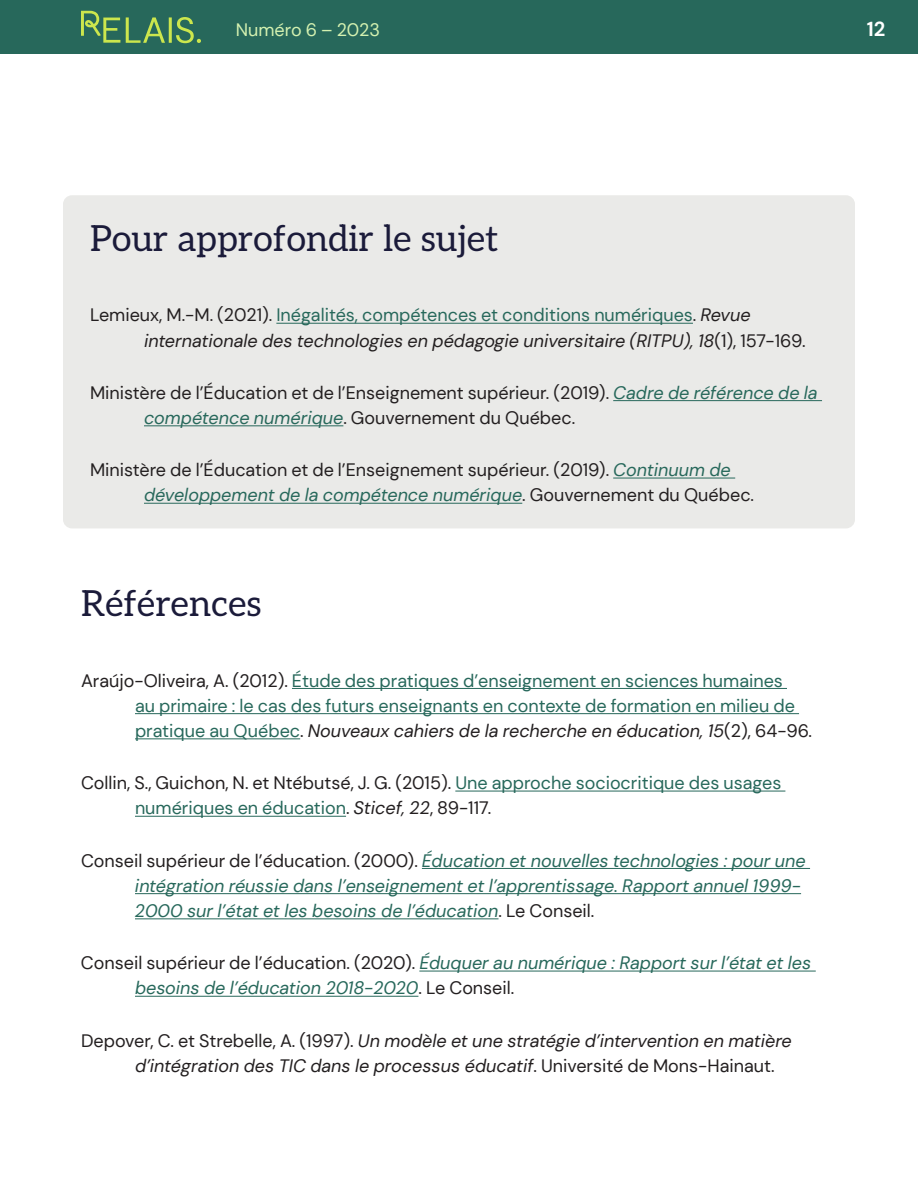
<style>
.page{position:relative;width:918px;height:1188px;background:#fff}
.page>*{position:absolute;margin:0;border:0;box-sizing:border-box;transform-origin:0 0}
.Titre_H2{font:36px "Aleo";color:#1b1b3a}
.t1{font:700 20.25px "DM Sans";color:#fff}
.references_fin_document{font:18px/25.2px "DM Sans";color:#27685b}
.references_fin_document-2{font:italic 18px/25.2px "DM Sans";color:#27685b}
.references_fin_document-3{font:italic 18px/25.2px "DM Sans";color:#231f20}
.references_fin_document-4{font:18px/25.2px "DM Sans";color:#231f20}
.t2{font:18px "DM Sans";color:#d4f1b0}
.s1{font-style:normal}
.s2{font-style:normal;color:#27685b}
.s3{font-style:italic;color:#27685b}
.s4{color:#231f20}
.s5{font-style:italic;color:#231f20}
.s6{font-style:normal;color:#231f20}
</style>
<div class="page">
<div style="left:0;top:0;width:918px;height:54px;background:#27685b"></div>
<svg style="left:81px;top:11px;width:39px;height:32px"></svg>
<svg style="left:126px;top:17px;width:75px;height:26px"></svg>
<hr style="left:292px;top:688px;width:495px;height:1px;background:#27685b">
<hr style="left:135px;top:713px;width:664px;height:1px;background:#27685b">
<hr style="left:135px;top:738px;width:165px;height:1px;background:#27685b">
<hr style="left:455px;top:791px;width:330px;height:1px;background:#27685b">
<hr style="left:135px;top:816px;width:211px;height:1px;background:#27685b">
<hr style="left:422px;top:868px;width:388px;height:1px;background:#27685b">
<hr style="left:135px;top:893px;width:666px;height:1px;background:#27685b">
<hr style="left:135px;top:918px;width:364px;height:1px;background:#27685b">
<hr style="left:419px;top:971px;width:397px;height:1px;background:#27685b">
<hr style="left:135px;top:996px;width:283px;height:1px;background:#27685b">
<div style="left:63px;top:195px;width:792px;height:333px;background:#eaeae8;border-radius:9px"></div>
<hr style="left:276px;top:323px;width:417px;height:1px;background:#27685b">
<hr style="left:613px;top:400px;width:209px;height:1px;background:#27685b">
<hr style="left:144px;top:425px;width:199px;height:1px;background:#27685b">
<hr style="left:613px;top:478px;width:122px;height:1px;background:#27685b">
<hr style="left:144px;top:503px;width:378px;height:1px;background:#27685b">
<p class="t2" style="left:236px;top:19px;width:146px">Numéro 6 – 2023</p>
<p class="t1" style="left:867px;top:16px;width:20px">12</p>
<p class="Titre_H2" style="left:90px;top:210px;width:410px">Pour approfondir le sujet</p>
<p class="references_fin_document-3" style="left:144px;top:302px;width:663px;text-indent:-54px"><span class="s1">Lemieux, M.-M. (2021).</span> <span class="s2">Inégalités, compétences et conditions numériques</span><span class="s1">.</span> Revue internationale des technologies en pédagogie universitaire (RITPU), 18<span class="s1">(1), 157-169.</span></p>
<p class="references_fin_document-4" style="left:144px;top:380px;width:675px;text-indent:-54px">Ministère de l’Éducation et de l’Enseignement supérieur. (2019). <span class="s3">Cadre de référence de la compétence numérique</span>. Gouvernement du Québec.</p>
<p class="references_fin_document-4" style="left:144px;top:457px;width:612px;text-indent:-54px">Ministère de l’Éducation et de l’Enseignement supérieur. (2019). <span class="s3">Continuum de développement de la compétence numérique</span>. Gouvernement du Québec.</p>
<p class="Titre_H2" style="left:81px;top:575px;width:182px">Références</p>
<p class="references_fin_document" style="left:135px;top:668px;width:679px;text-indent:-54px"><span class="s4">Araújo-Oliveira, A. (2012).</span> Étude des pratiques d’enseignement en sciences humaines<br>au primaire : le cas des futurs enseignants en contexte de formation en milieu de pratique au Québec<span class="s4">.</span> <span class="s5">Nouveaux cahiers de la recherche en éducation, 15</span><span class="s4">(2), 64-96.</span></p>
<p class="references_fin_document" style="left:135px;top:770px;width:648px;text-indent:-54px"><span class="s4">Collin, S., Guichon, N. et Ntébutsé, J. G. (2015).</span> Une approche sociocritique des usages numériques en éducation<span class="s4">.</span> <span class="s5">Sticef, 22</span><span class="s4">, 89-117.</span></p>
<p class="references_fin_document-2" style="left:135px;top:848px;width:672px;text-indent:-54px"><span class="s6">Conseil supérieur de l’éducation. (2000).</span> Éducation et nouvelles technologies : pour une intégration réussie dans l’enseignement et l’apprentissage. Rapport annuel 1999-<br>2000 sur l’état et les besoins de l’éducation<span class="s6">. Le Conseil.</span></p>
<p class="references_fin_document-2" style="left:135px;top:950px;width:678px;text-indent:-54px"><span class="s6">Conseil supérieur de l’éducation. (2020).</span> Éduquer au numérique : Rapport sur l’état et les besoins de l’éducation 2018-2020<span class="s6">. Le Conseil.</span></p>
<p class="references_fin_document-3" style="left:135px;top:1028px;width:658px;text-indent:-54px"><span class="s1">Depover, C. et Strebelle, A. (1997).</span> Un modèle et une stratégie d’intervention en matière d’intégration des TIC dans le processus éducatif<span class="s1">. Université de Mons-Hainaut.</span></p>
</div>
